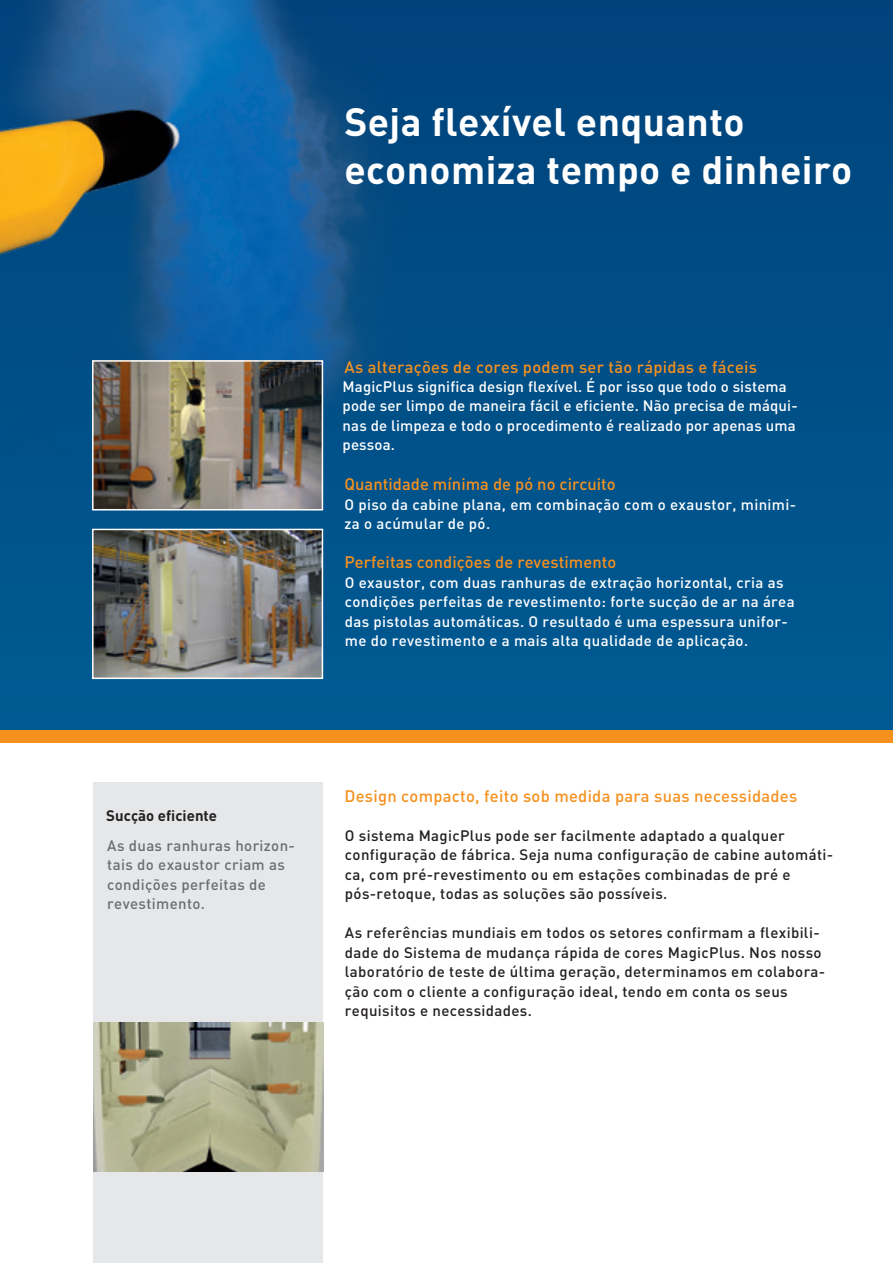
<style>
.page{position:relative;width:893px;height:1263px;background:#fff}
.page>*{position:absolute;margin:0;border:0;box-sizing:border-box;transform-origin:0 0}
.t1{font:700 39px/48px "DIN Pro";letter-spacing:.01em;color:#fff}
.t2{font:500 16.5px "DIN Pro";letter-spacing:.015em;color:#f6911e}
.t3{font:500 15px/19.5px "DIN Pro";letter-spacing:.025em;color:#fff}
.t4{font:500 15px/19.5px "DIN Pro";letter-spacing:.025em;color:#231f20}
.t5{font:500 15px/19.5px "DIN Pro";letter-spacing:.025em;color:#6c6d70}
.t6{font:700 15px "DIN Pro";color:#231f20}
</style>
<div class="page">
<div style="left:0;top:0;width:893px;height:737px;background:linear-gradient(to right,#045c94,#004d85)"></div>
<div style="left:880px;top:0;width:13px;height:737px;background:#004e86"></div>
<div style="left:0;top:730px;width:893px;height:13px;background:#f6911e"></div>
<img style="left:0;top:0;width:557px;height:456px">
<div style="left:94px;top:782px;width:229px;height:481px;background:#e6e7e9"></div>
<img style="left:94px;top:1023px;width:229px;height:148px">
<img style="left:95px;top:363px;width:225px;height:144px">
<div style="left:92px;top:360px;width:231px;height:150px;border:2px solid #fff"></div>
<img style="left:95px;top:532px;width:225px;height:144px">
<div style="left:92px;top:529px;width:231px;height:150px;border:2px solid #fff"></div>
<h1 class="t1" style="left:344px;top:97px;width:509px">Seja flexível enquanto economiza tempo e dinheiro</h1>
<p class="t2" style="left:344px;top:356px;width:414px">As alterações de cores podem ser tão rápidas e fáceis</p>
<p class="t3" style="left:343px;top:376px;width:457px">MagicPlus significa design flexível. É por isso que todo o sistema pode ser limpo de maneira fácil e eficiente. Não precisa de máqui&shy;nas de limpeza e todo o procedimento é realizado por apenas uma pessoa.</p>
<p class="t2" style="left:344px;top:473px;width:273px">Quantidade mínima de pó no circuito</p>
<p class="t3" style="left:344px;top:494px;width:453px">O piso da cabine plana, em combinação com o exaustor, minimi&shy;za o acúmular de pó.</p>
<p class="t2" style="left:344px;top:551px;width:273px">Perfeitas condições de revestimento</p>
<p class="t3" style="left:345px;top:572px;width:451px">O exaustor, com duas ranhuras de extração horizontal, cria as condições perfeitas de revestimento: forte sucção de ar na área das pistolas automáticas. O resultado é uma espessura unifor&shy;me do revestimento e a mais alta qualidade de aplicação.</p>
<p class="t6" style="left:106px;top:806px;width:112px">Sucção eficiente</p>
<p class="t2" style="left:344px;top:785px;width:454px">Design compacto, feito sob medida para suas necessidades</p>
<p class="t5" style="left:107px;top:835px;width:189px">As duas ranhuras horizon&shy;tais do exaustor criam as condições perfeitas de revestimento.</p>
<p class="t4" style="left:345px;top:825px;width:490px">O sistema MagicPlus pode ser facilmente adaptado a qualquer configuração de fábrica. Seja numa configuração de cabine automáti&shy;ca, com pré-revestimento ou em estações combinadas de pré e pós-retoque, todas as soluções são possíveis.</p>
<p class="t4" style="left:345px;top:923px;width:482px">As referências mundiais em todos os setores confirmam a flexibili&shy;dade do Sistema de mudança rápida de cores MagicPlus. Nos nosso laboratório de teste de última geração, determinamos em colabora&shy;ção com o cliente a configuração ideal, tendo em conta os seus requisitos e necessidades.</p>
</div>
